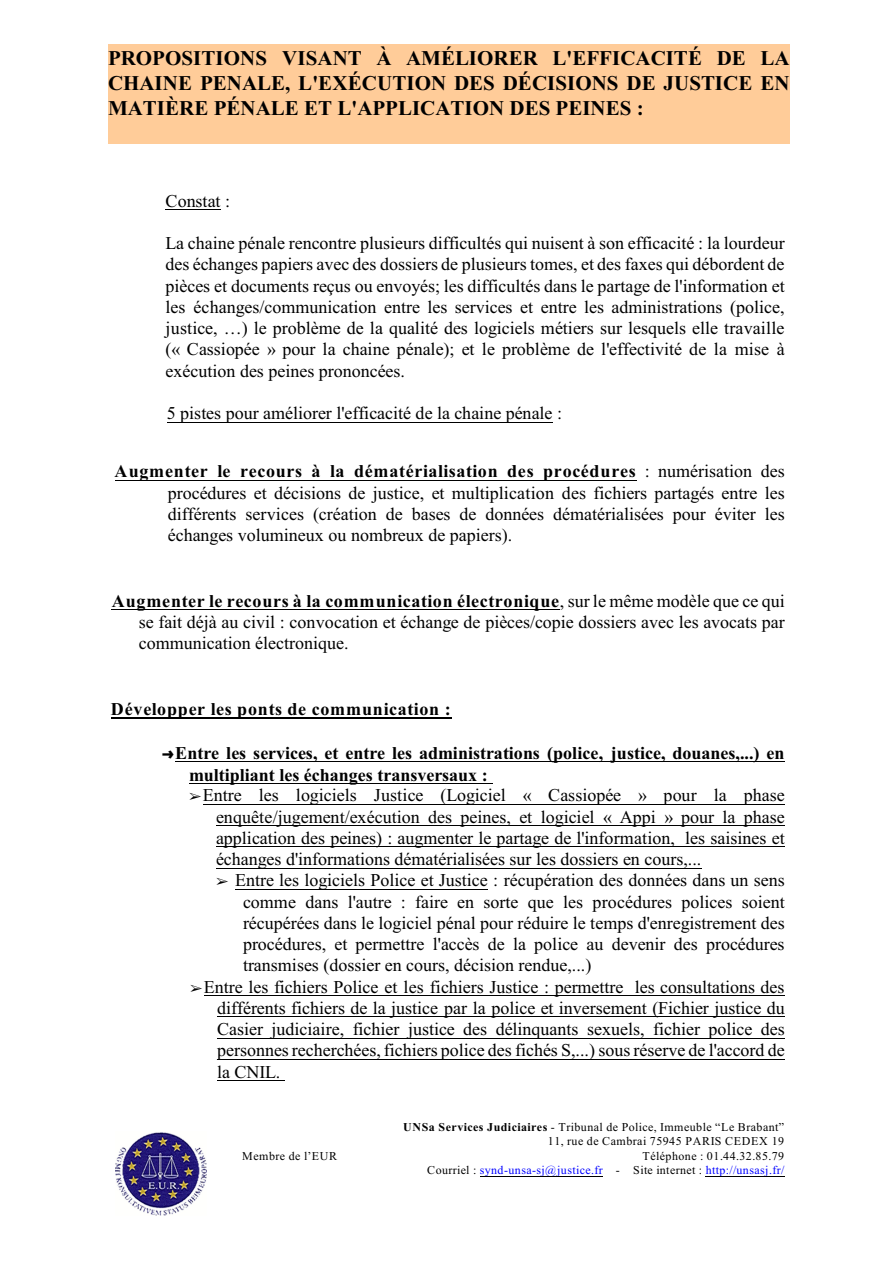
<style>
.page{position:relative;width:894px;height:1263px;background:#fff}
.page>*{position:absolute;margin:0;border:0;box-sizing:border-box;transform-origin:0 0}
.t1{font:700 21px/24.9px "Times New Roman";letter-spacing:.005em;color:#000;text-align:justify}
.t2{font:18px/21.3px "Times New Roman";color:#000;text-align:justify}
.t3{font:700 18px/21.6px "Times New Roman";color:#000}
.t4{font:700 18px "Times New Roman";letter-spacing:.045em;color:#000}
.t5{font:12px/14.4px "Times New Roman";letter-spacing:.03em;color:#000;text-align:right}
.s1{font-weight:700}
.s2{color:#00f}
</style>
<div class="page">
<img style="left:116px;top:1132px;width:91px;height:84px">
<hr style="left:480px;top:1176px;width:123px;height:1px;background:#000">
<hr style="left:706px;top:1176px;width:79px;height:1px;background:#000">
<hr style="left:108px;top:144px;width:681px;height:1px;background:#000">
<div style="left:108px;top:45px;width:682px;height:74px;background:#fc9"></div>
<div style="left:108px;top:119px;width:682px;height:25px;background:#fc9"></div>
<hr style="left:166px;top:209px;width:55px;height:1px;background:#000">
<hr style="left:167px;top:422px;width:386px;height:1px;background:#000">
<hr style="left:115px;top:480px;width:521px;height:1px;background:#000">
<hr style="left:112px;top:609px;width:448px;height:1px;background:#000">
<hr style="left:111px;top:717px;width:340px;height:1px;background:#000">
<hr style="left:175px;top:761px;width:610px;height:1px;background:#000">
<hr style="left:189px;top:783px;width:303px;height:1px;background:#000">
<hr style="left:203px;top:804px;width:582px;height:1px;background:#000">
<hr style="left:216px;top:825px;width:569px;height:1px;background:#000">
<hr style="left:216px;top:846px;width:569px;height:1px;background:#000">
<hr style="left:216px;top:868px;width:485px;height:1px;background:#000">
<hr style="left:235px;top:889px;width:253px;height:1px;background:#000">
<hr style="left:204px;top:995px;width:581px;height:1px;background:#000">
<hr style="left:217px;top:1016px;width:568px;height:1px;background:#000">
<hr style="left:217px;top:1038px;width:568px;height:1px;background:#000">
<hr style="left:217px;top:1059px;width:568px;height:1px;background:#000">
<hr style="left:217px;top:1080px;width:68px;height:1px;background:#000">
<p class="t1" style="left:108px;top:48px;width:683px">PROPOSITIONS VISANT À AMÉLIORER L'EFFICACITÉ DE LA CHAINE PENALE, L'EXÉCUTION DES DÉCISIONS DE JUSTICE EN MATIÈRE PÉNALE ET L'APPLICATION DES PEINES :</p>
<p class="t2" style="left:166px;top:192px;width:66px">Constat :</p>
<p class="t2" style="left:166px;top:234px;width:621px">La chaine pénale rencontre plusieurs difficultés qui nuisent à son efficacité : la lourdeur des échanges papiers avec des dossiers de plusieurs tomes, et des faxes qui débordent de pièces et documents reçus ou envoyés; les difficultés dans le partage de l'information et les échanges/communication entre les services et entre les administrations (police, justice, …) le problème de la qualité des logiciels métiers sur lesquels elle travaille (« Cassiopée » pour la chaine pénale); et le problème de l'effectivité de la mise à exécution des peines prononcées.</p>
<p class="t2" style="left:167px;top:404px;width:397px">5 pistes pour améliorer l'efficacité de la chaine pénale :</p>
<p class="t2" style="left:168px;top:463px;width:619px;text-indent:-53px"><span class="s1">Augmenter le recours à la dématérialisation des procédures</span> : numérisation des procédures et décisions de justice, et multiplication des fichiers partagés entre les différents services (création de bases de données dématérialisées pour éviter les échanges volumineux ou nombreux de papiers).</p>
<p class="t2" style="left:139px;top:592px;width:647px;text-indent:-27px"><span class="s1">Augmenter le recours à la communication électronique</span>, sur le même modèle que ce qui se fait déjà au civil : convocation et échange de pièces/copie dossiers avec les avocats par communication électronique.</p>
<p class="t4" style="left:111px;top:702px;width:342px">Développer les ponts de communication :</p>
<p class="t3" style="left:189px;top:744px;width:597px;text-indent:-14px">Entre les services, et entre les administrations (police, justice, douanes,...) en multipliant les échanges transversaux :</p>
<p class="t2" style="left:216px;top:786px;width:570px;text-indent:-13px">Entre les logiciels Justice (Logiciel « Cassiopée » pour la phase enquête/jugement/exécution des peines, et logiciel « Appi » pour la phase application des peines) : augmenter le partage de l'information, les saisines et échanges d'informations dématérialisées sur les dossiers en cours,...</p>
<p class="t2" style="left:235px;top:871px;width:551px">Entre les logiciels Police et Justice : récupération des données dans un sens</p>
<p class="t2" style="left:243px;top:893px;width:543px">comme dans l'autre : faire en sorte que les procédures polices soient</p>
<p class="t2" style="left:243px;top:914px;width:543px">récupérées dans le logiciel pénal pour réduire le temps d'enregistrement des</p>
<p class="t2" style="left:243px;top:935px;width:543px">procédures, et permettre l'accès de la police au devenir des procédures</p>
<p class="t2" style="left:243px;top:956px;width:350px">transmises (dossier en cours, décision rendue,...)</p>
<p class="t2" style="left:204px;top:978px;width:582px">Entre les fichiers Police et les fichiers Justice : permettre les consultations des</p>
<p class="t2" style="left:217px;top:999px;width:569px">différents fichiers de la justice par la police et inversement (Fichier justice du</p>
<p class="t2" style="left:217px;top:1020px;width:569px">Casier judiciaire, fichier justice des délinquants sexuels, fichier police des</p>
<p class="t2" style="left:217px;top:1041px;width:569px">personnes recherchées, fichiers police des fichés S,...) sous réserve de l'accord de</p>
<p class="t2" style="left:217px;top:1063px;width:65px">la CNIL.</p>
<p class="t5" style="left:403px;top:1121px;width:383px"><span class="s1">UNSa Services Judiciaires</span> - Tribunal de Police, Immeuble “Le Brabant”<br>11, rue de Cambrai 75945 PARIS CEDEX 19</p>
<p class="t5" style="left:242px;top:1150px;width:97px">Membre de l’EUR</p>
<p class="t5" style="left:427px;top:1150px;width:359px">Téléphone : 01.44.32.85.79<br>Courriel : <span class="s2">synd-unsa-sj@justice.fr</span> - Site internet : <span class="s2">http://unsasj.fr/</span></p>
</div>
